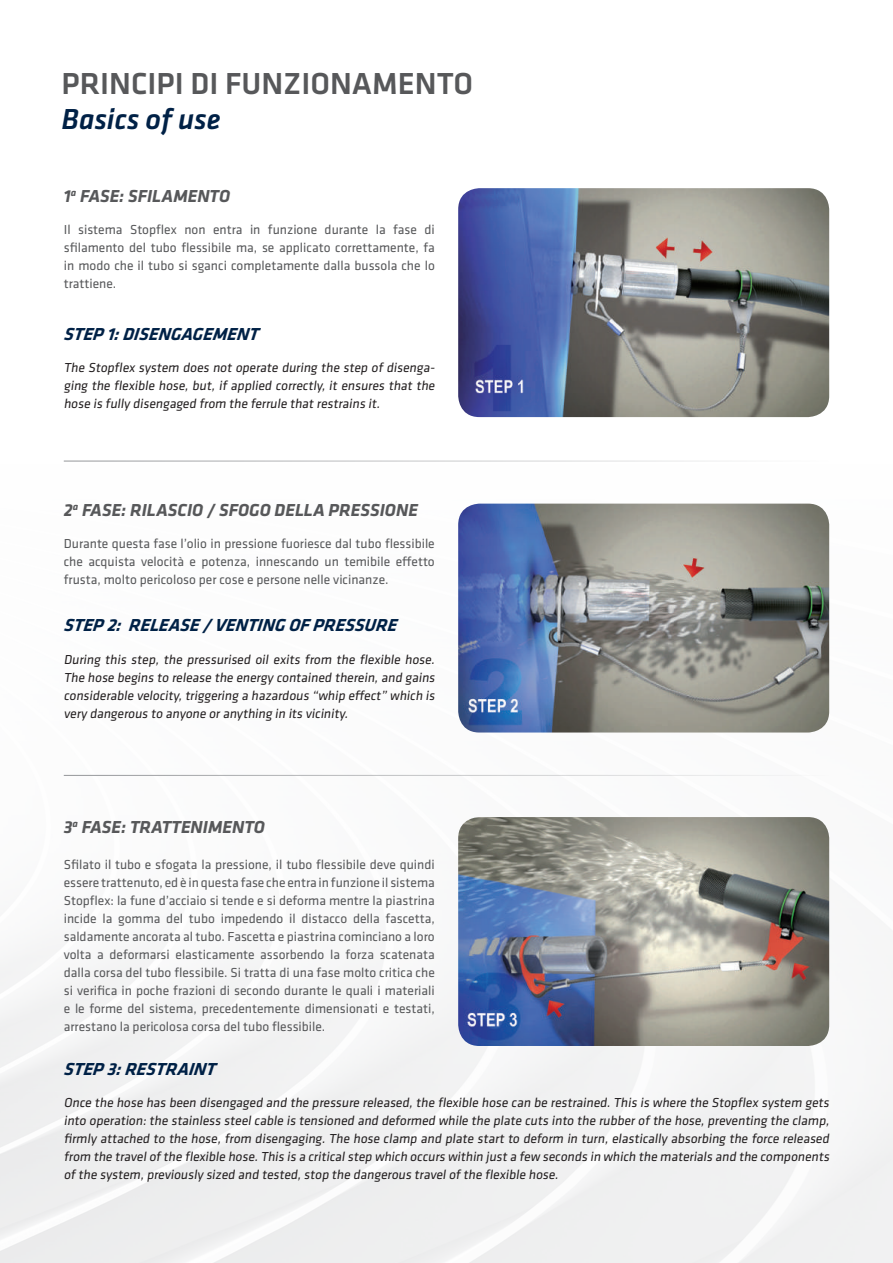
<style>
.page{position:relative;width:893px;height:1263px;background:#fff}
.page>*{position:absolute;margin:0;border:0;box-sizing:border-box;transform-origin:0 0}
.t1{font:500 31.5px "Klavika";color:#57585a}
.t2{font:italic 500 30px "Klavika";color:#002146}
.t3{font:italic 700 18px "Klavika";color:#57585a}
.t4{font:italic 700 18px "Klavika";color:#002146}
.t5{font:13.5px/18px "Klavika";color:#231f20;text-align:justify}
.t6{font:13.5px/18px "Klavika";color:#57585a;text-align:justify}
</style>
<div class="page">
<img style="left:458px;top:188px;width:371px;height:229px">
<img style="left:458px;top:504px;width:371px;height:228px">
<img style="left:458px;top:817px;width:371px;height:229px">
<hr style="left:64px;top:775px;width:765px;height:1px;background:#939598">
<hr style="left:64px;top:461px;width:765px;height:1px;background:#939598">
<h1 class="t1" style="left:62px;top:62px;width:413px">PRINCIPI DI FUNZIONAMENTO</h1>
<h2 class="t2" style="left:62px;top:99px;width:160px">Basics of use</h2>
<h3 class="t3" style="left:64px;top:183px;width:168px">1<sup>a</sup> FASE: SFILAMENTO</h3>
<p class="t6" style="left:64px;top:220px;width:373px">Il sistema Stopflex non entra in funzione durante la fase di sfilamento del tubo flessibile ma, se applicato correttamente, fa in modo che il tubo si sganci completamente dalla bussola che lo trattiene.</p>
<h3 class="t4" style="left:64px;top:321px;width:196px">STEP 1:DISENGA GEMENT</h3>
<p class="t5" style="left:64px;top:358px;width:375px">The Stopflex system does not operate during the step of disenga&shy;ging the flexible hose, but, if applied correctly, it ensures that the hose is fully disengaged from the ferrule that restrains it.</p>
<h3 class="t3" style="left:64px;top:497px;width:356px">2<sup>a</sup> FASE: RILASCIO / SFOGO DELLA PRESSIONE</h3>
<p class="t6" style="left:64px;top:534px;width:372px">Durante questa fase l’olio in pressione fuoriesce dal tubo flessibile che acquista velocità e potenza, innescando un temibile effetto frusta, molto pericoloso per cose e persone nelle vicinanze.</p>
<h3 class="t4" style="left:64px;top:612px;width:338px">STEP 2: RELEA SE / VENTING OF PRESSURE</h3>
<p class="t5" style="left:64px;top:650px;width:375px">During this step, the pressurised oil exits from the flexible hose.<br>The hose begins to release the energy contained therein,and gains considerable velocity,triggering a hazardous “whip effect” which is very dangerous to anyone oranything in its vicinity.</p>
<h3 class="t3" style="left:64px;top:814px;width:203px">3<sup>a</sup> FASE: TRATTENIMENTO</h3>
<p class="t6" style="left:64px;top:855px;width:373px">Sfilato il tubo e sfogata la pressione, il tubo flessibile deve quindi essere trattenuto, ed è in questa fase che entra in funzione il sistema Stopflex: la fune d’acciaio si tende e si deforma mentre la piastrina incide la gomma del tubo impedendo il distacco della fascetta, saldamente ancorata al tubo. Fascetta e piastrina cominciano a loro volta a deformarsi elasticamente assorbendo la forza scatenata dalla corsa del tubo flessibile. Si tratta di una fase molto critica che si verifica in poche frazioni di secondo durante le quali i materiali e le forme del sistema, precedentemente dimensionati e testati, arrestano la pericolosa corsa del tubo flessibile.</p>
<h3 class="t4" style="left:64px;top:1056px;width:153px">STEP 3:RESTRA INT</h3>
<p class="t5" style="left:64px;top:1093px;width:769px">Once the hose has been disengaged and the pressure released, the flexible hose can be restrained. This is where the Stopflex system gets into operation:the stainless steelcable is tensioned and deformed while the plate cuts into the rubberof the hose,preventing the clamp, firmly attached to the hose, from disengaging. The hose clamp and plate start to deform in turn, elastically absorbing the force released from the travelof the flexible hose.This is a criticalstep which occurs within just a few seconds in which the materials and the components of the system,previously sized and tested,stop the dangerous travelof the flexible hose.</p>
</div>
